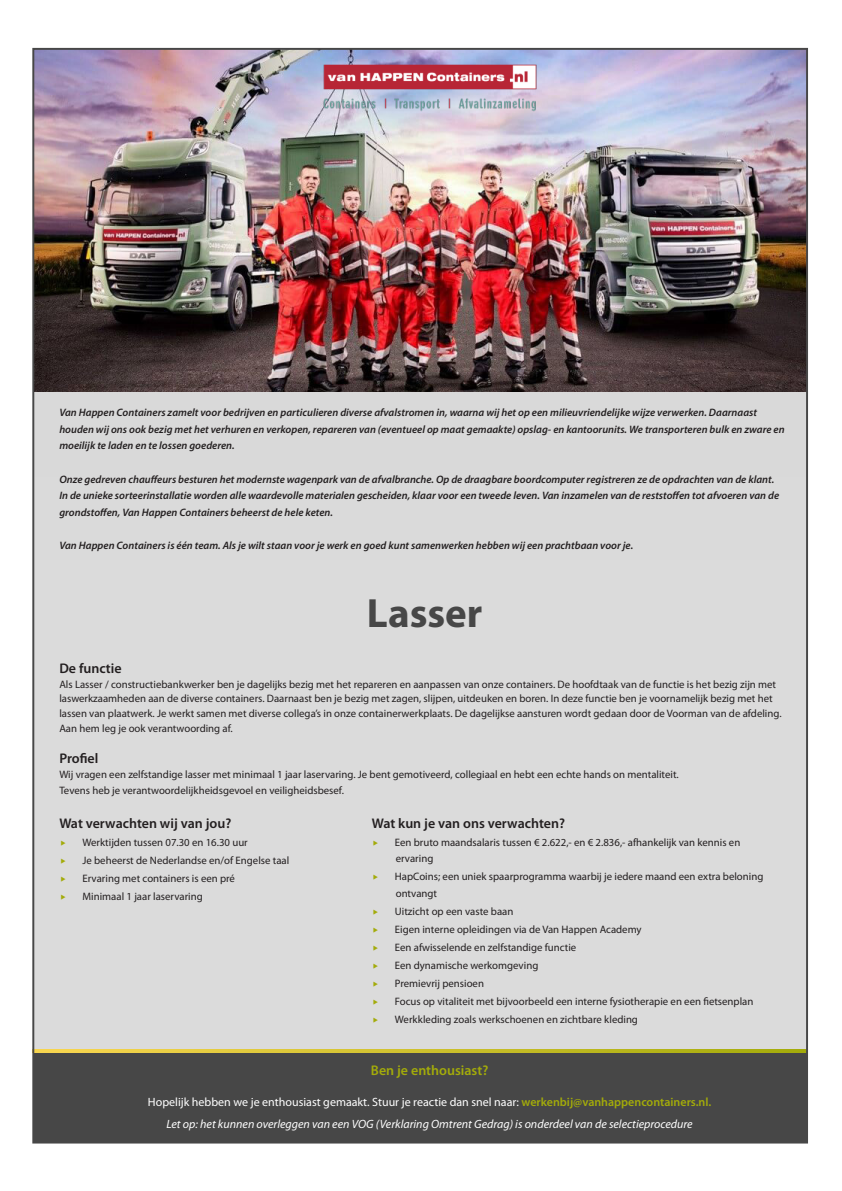
<style>
.page{position:relative;width:842px;height:1191px;background:#fff}
.page>*{position:absolute;margin:0;border:0;box-sizing:border-box;transform-origin:0 0}
.t1{font:700 41px "Myriad Pro";color:#474747}
.t2{font:600 14px "Myriad Pro";color:#231f20}
.t3{font:600 14px "Myriad Pro";color:#a3ab0a}
.t4{font:12px "Myriad Pro";color:#fff}
.t5{font:italic 12px "Myriad Pro";color:#fff}
.t6{font:10.8px/14.7px "Myriad Pro";color:#231f20}
.t7{font:italic 600 10.8px/16.7px "Myriad Pro";color:#231f20}
.s1{font-weight:600;color:#a3ab0a}
</style>
<div class="page">
<div style="left:35px;top:391px;width:770px;height:658px;background:#dbdbdb"></div>
<img style="left:35px;top:51px;width:770px;height:340px">
<svg style="left:35px;top:1049px;width:770px;height:3px;background:#cec02d"></svg>
<div style="left:33px;top:1052px;width:775px;height:89px;background:#474747"></div>
<img style="left:322px;top:64px;width:215px;height:47px">
<svg style="left:61px;top:840px;width:4px;height:5px"></svg>
<svg style="left:61px;top:858px;width:4px;height:5px"></svg>
<svg style="left:61px;top:876px;width:4px;height:5px"></svg>
<svg style="left:61px;top:894px;width:4px;height:5px"></svg>
<svg style="left:373px;top:840px;width:5px;height:5px"></svg>
<svg style="left:373px;top:875px;width:5px;height:5px"></svg>
<svg style="left:373px;top:909px;width:5px;height:5px"></svg>
<svg style="left:373px;top:927px;width:5px;height:5px"></svg>
<svg style="left:373px;top:945px;width:5px;height:5px"></svg>
<svg style="left:373px;top:963px;width:5px;height:5px"></svg>
<svg style="left:373px;top:981px;width:5px;height:5px"></svg>
<svg style="left:373px;top:999px;width:5px;height:5px"></svg>
<svg style="left:373px;top:1017px;width:5px;height:5px"></svg>
<p class="t7" style="left:59px;top:404px;width:727px">Van Happen Containers zamelt voor bedrijven en particulieren diverse afvalstromen in, waarna wij het op een milieuvriendelijke wijze verwerken. Daarnaast houden wij ons ook bezig met het verhuren en verkopen, repareren van (eventueel op maat gemaakte) opslag- en kantoorunits. We transporteren bulk en zware en moeilijk te laden en te lossen goederen.</p>
<p class="t7" style="left:59px;top:470px;width:721px">Onze gedreven chauffeurs besturen het modernste wagenpark van de afvalbranche. Op de draagbare boordcomputer registreren ze de opdrachten van de klant.<br>In de unieke sorteerinstallatie worden alle waardevolle materialen gescheiden, klaar voor een tweede leven. Van inzamelen van de reststoffen tot afvoeren van de grondstoffen, Van Happen Containers beheerst de hele keten.</p>
<p class="t7" style="left:59px;top:537px;width:575px">Van Happen Containers is één team. Als je wilt staan voor je werk en goed kunt samenwerken hebben wij een prachtbaan voor je.</p>
<p class="t1" style="left:367px;top:586px;width:117px">Lasser</p>
<p class="t2" style="left:59px;top:659px;width:64px">De functie</p>
<p class="t6" style="left:59px;top:676px;width:724px">Als Lasser / constructiebankwerker ben je dagelijks bezig met het repareren en aanpassen van onze containers. De hoofdtaak van de functie is het bezig zijn met laswerkzaamheden aan de diverse containers. Daarnaast ben je bezig met zagen, slijpen, uitdeuken en boren. In deze functie ben je voornamelijk bezig met het lassen van plaatwerk. Je werkt samen met diverse collega’s in onze containerwerkplaats. De dagelijkse aansturen wordt gedaan door de Voorman van de afdeling.<br>Aan hem leg je ook verantwoording af.</p>
<p class="t2" style="left:59px;top:749px;width:41px">Profiel</p>
<p class="t6" style="left:59px;top:766px;width:621px">Wij vragen een zelfstandige lasser met minimaal 1 jaar laservaring. Je bent gemotiveerd, collegiaal en hebt een echte hands on mentaliteit.</p>
<p class="t6" style="left:59px;top:783px;width:286px">Tevens heb je verantwoordelijkheidsgevoel en veiligheidsbesef.</p>
<p class="t2" style="left:59px;top:814px;width:174px">Wat verwachten wij van jou?</p>
<p class="t6" style="left:82px;top:834px;width:167px">Werktijden tussen 07.30 en 16.30 uur</p>
<p class="t6" style="left:82px;top:852px;width:208px">Je beheerst de Nederlandse en/of Engelse taal</p>
<p class="t6" style="left:82px;top:870px;width:154px">Ervaring met containers is een pré</p>
<p class="t6" style="left:82px;top:888px;width:122px">Minimaal 1 jaar laservaring</p>
<p class="t2" style="left:372px;top:814px;width:195px">Wat kun je van ons verwachten?</p>
<p class="t6" style="left:395px;top:833px;width:347px;line-height:16.7px">Een bruto maandsalaris tussen € 2.622,- en € 2.836,- afhankelijk van kennis en ervaring</p>
<p class="t6" style="left:395px;top:868px;width:370px;line-height:16.7px">HapCoins; een uniek spaarprogramma waarbij je iedere maand een extra beloning ontvangt</p>
<p class="t6" style="left:395px;top:904px;width:120px">Uitzicht op een vaste baan</p>
<p class="t6" style="left:395px;top:922px;width:248px">Eigen interne opleidingen via de Van Happen Academy</p>
<p class="t6" style="left:395px;top:940px;width:183px">Een afwisselende en zelfstandige functie</p>
<p class="t6" style="left:395px;top:958px;width:145px">Een dynamische werkomgeving</p>
<p class="t6" style="left:395px;top:976px;width:91px">Premievrij pensioen</p>
<p class="t6" style="left:395px;top:994px;width:360px">Focus op vitaliteit met bijvoorbeeld een interne fysiotherapie en een fietsenplan</p>
<p class="t6" style="left:395px;top:1012px;width:245px">Werkkleding zoals werkschoenen en zichtbare kleding</p>
<p class="t3" style="left:371px;top:1061px;width:119px">Ben je enthousiast?</p>
<p class="t4" style="left:148px;top:1094px;width:565px">Hopelijk hebben we je enthousiast gemaakt. Stuur je reactie dan snel naar: <span class="s1">werkenbij@vanhappencontainers.nl.</span></p>
<p class="t5" style="left:167px;top:1116px;width:528px">Let op: het kunnen overleggen van een VOG (Verklaring Omtrent Gedrag) is onderdeel van de selectieprocedure</p>
</div>
